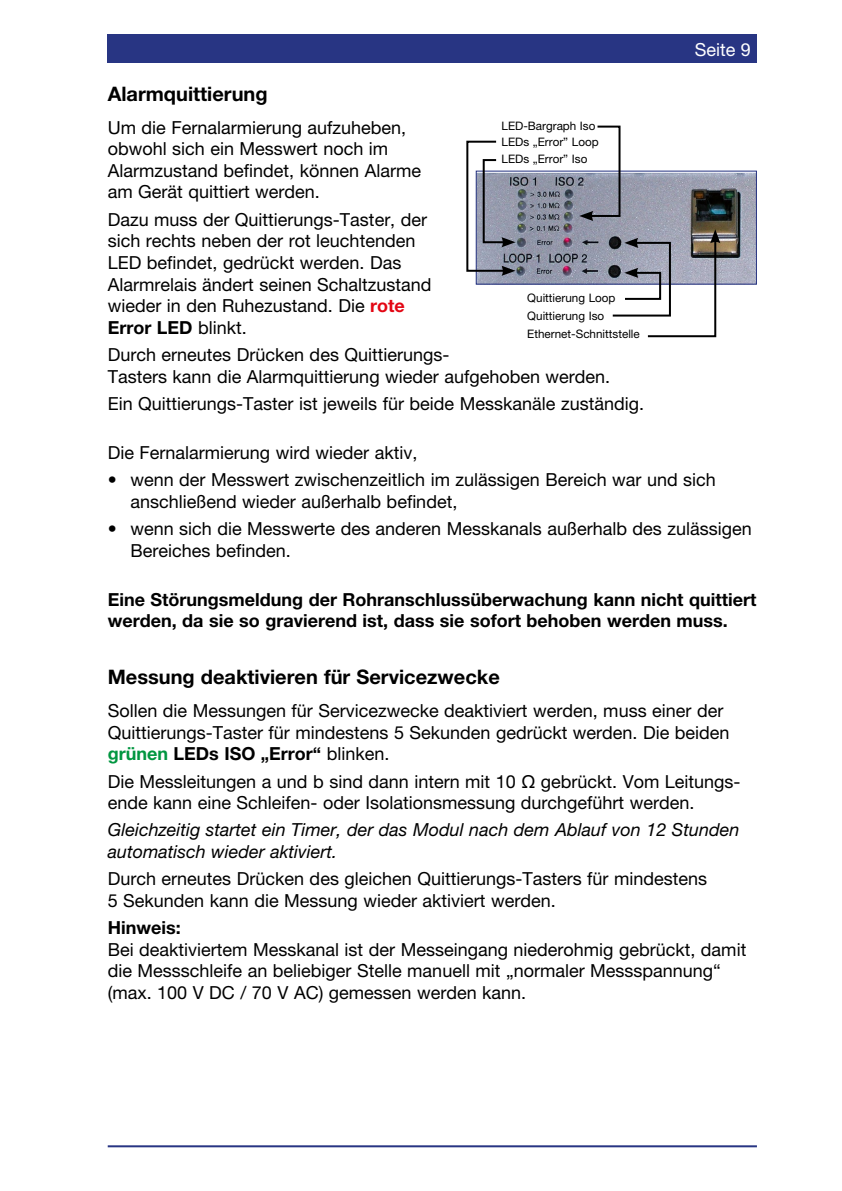
<style>
.page{position:relative;width:842px;height:1191px;background:#fff}
.page>*{position:absolute;margin:0;border:0;box-sizing:border-box;transform-origin:0 0}
.t1{font:700 20px "Helvetica Neue";color:#000}
.t2{font:18px/21.6px "Helvetica Neue";color:#000}
.t3{font:700 18px/21.6px "Helvetica Neue";color:#000}
.t4{font:italic 18px/21.6px "Helvetica Neue";color:#000}
.t5{font:18px "Helvetica Neue";color:#fff}
.t6{font:11.6px/16.8px "Helvetica Neue";color:#000}
.s1{font-weight:700;color:#e30613}
.s2{font-weight:700}
.s3{font-weight:700;color:#009640}
.s4{font-family:"Helvetica Greek Upright"}
</style>
<div class="page">
<hr style="left:108px;top:1145px;width:649px;height:2px;background:#283583">
<div style="left:108px;top:34px;width:649px;height:29px;background:#283583"></div>
<img style="left:478px;top:174px;width:277px;height:109px">
<div style="left:476px;top:171px;width:281px;height:114px;border:1px solid #283583"></div>
<svg style="left:579px;top:125px;width:42px;height:96px"></svg>
<svg style="left:466px;top:140px;width:49px;height:136px"></svg>
<svg style="left:611px;top:229px;width:109px;height:109px"></svg>
<p class="t5" style="left:695px;top:38px;width:58px">Seite 9</p>
<p class="t1" style="left:108px;top:81px;width:161px">Alarmquittierung</p>
<p class="t2" style="left:108px;top:116px;width:315px">Um die Fernalarmierung aufzuheben, obwohl sich ein Messwert noch im Alarmzustand befindet, können Alarme am Gerät quittiert werden.</p>
<p class="t2" style="left:108px;top:208px;width:325px">Dazu muss der Quittierungs-Taster, der sich rechts neben der rot leuchtenden LED befindet, gedrückt werden. Das Alarmrelais ändert seinen Schaltzustand wieder in den Ruhezustand. Die <span class="s1">rote </span><span class="s2">Error LED</span> blinkt.</p>
<p class="t2" style="left:108px;top:344px;width:504px">Durch erneutes Drücken des Quittierungs-<br>Tasters kann die Alarmquittierung wieder aufgehoben werden.</p>
<p class="t2" style="left:108px;top:392px;width:538px">Ein Quittierungs-Taster ist jeweils für beide Messkanäle zuständig.</p>
<p class="t2" style="left:108px;top:441px;width:311px">Die Fernalarmierung wird wieder aktiv,</p>
<p class="t2" style="left:130px;top:469px;width:587px;text-indent:-23px">• wenn der Messwert zwischenzeitlich im zulässigen Bereich war und sich anschließend wieder außerhalb befindet,</p>
<p class="t2" style="left:130px;top:517px;width:623px;text-indent:-23px">• wenn sich die Messwerte des anderen Messkanals außerhalb des zulässigen<br>Bereiches befinden.</p>
<p class="t3" style="left:108px;top:588px;width:650px">Eine Störungsmeldung der Rohranschlussüberwachung kann nicht quittiert werden, da sie so gravierend ist, dass sie sofort behoben werden muss.</p>
<p class="t1" style="left:108px;top:664px;width:394px">Messung deaktivieren für Servicezwecke</p>
<p class="t2" style="left:108px;top:699px;width:623px">Sollen die Messungen für Servicezwecke deaktiviert werden, muss einer der<br>Quittierungs-Taster für mindestens 5 Sekunden gedrückt werden. Die beiden <span class="s3">grünen</span> <span class="s2">LEDs ISO „Error“</span> blinken.</p>
<p class="t2" style="left:108px;top:770px;width:633px">Die Messleitungen a und b sind dann intern mit 10 <span class="s4">Ω</span> gebrückt. Vom Leitungs&shy;ende kann eine Schleifen- oder Isolationsmessung durchgeführt werden.</p>
<p class="t4" style="left:108px;top:819px;width:633px">Gleichzeitig startet ein Timer, der das Modul nach dem Ablauf von 12 Stunden automatisch wieder aktiviert.</p>
<p class="t2" style="left:108px;top:868px;width:601px">Durch erneutes Drücken des gleichen Quittierungs-Tasters für mindestens<br>5 Sekunden kann die Messung wieder aktiviert werden.</p>
<p class="t3" style="left:108px;top:916px;width:74px">Hinweis:</p>
<p class="t2" style="left:108px;top:938px;width:640px">Bei deaktiviertem Messkanal ist der Messeingang niederohmig gebrückt, damit die Messschleife an beliebiger Stelle manuell mit „normaler Messspannung“ (max. 100 V DC / 70 V AC) gemessen werden kann.</p>
<p class="t6" style="left:501px;top:117px;width:99px">LED-Bargraph Iso<br>LEDs „Error” Loop<br>LEDs „Error” Iso</p>
<p class="t6" style="left:527px;top:288px;width:114px;line-height:18px">Quittierung Loop<br>Quittierung Iso<br>Ethernet-Schnittstelle</p>
</div>
